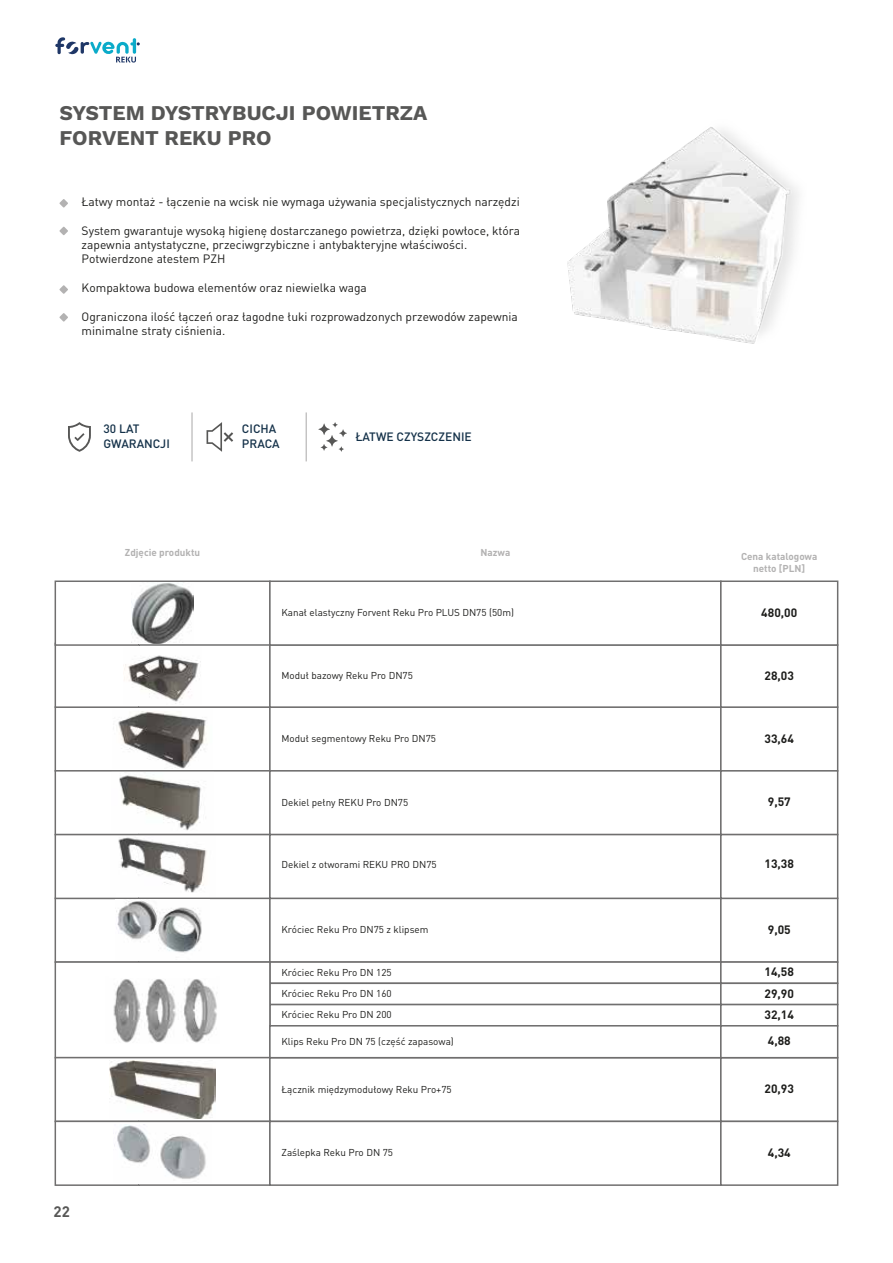
<style>
.page{position:relative;width:893px;height:1263px;background:#fff}
.page>*{position:absolute;margin:0;border:0;box-sizing:border-box;transform-origin:0 0}
.t1{font:700 21px/25.2px "Work Sans";color:#575756}
.t2{font:700 15px "DIN Pro";color:#575756}
.t3{font:12px/14.4px "DIN Pro";color:#1d1d1b}
.t4{font:700 12px/21.3px "DIN Pro";color:#1d1d1b}
.t5{font:500 12px/14.4px "DIN Pro";color:#143149}
.t6{font:9.9px/21.3px "DIN Pro";color:#1d1d1b;text-align:justify}
.t7{font:700 9.9px/11.9px "DIN Pro";color:#b3b2b2;text-align:center}
</style>
<div class="page">
<svg style="left:55px;top:37px;width:85px;height:26px"></svg>
<svg style="left:54px;top:580px;width:785px;height:606px"></svg>
<div style="left:720px;top:580px;width:118px;height:66px;background:#fff;border:2px solid #706f6f"></div>
<img style="left:132px;top:583px;width:61px;height:61px">
<img style="left:123px;top:647px;width:79px;height:58px">
<img style="left:113px;top:709px;width:99px;height:60px">
<img style="left:110px;top:772px;width:105px;height:124px">
<img style="left:115px;top:900px;width:95px;height:60px">
<img style="left:106px;top:977px;width:113px;height:66px">
<img style="left:109px;top:1060px;width:107px;height:59px">
<img style="left:113px;top:1124px;width:99px;height:58px">
<svg style="left:59px;top:199px;width:9px;height:9px"></svg>
<svg style="left:59px;top:227px;width:9px;height:8px"></svg>
<svg style="left:59px;top:285px;width:9px;height:9px"></svg>
<svg style="left:59px;top:313px;width:9px;height:9px"></svg>
<hr style="left:191px;top:412px;width:2px;height:49px;background:#b3b2b2">
<hr style="left:306px;top:412px;width:1px;height:49px;background:#b3b2b2">
<svg style="left:68px;top:422px;width:23px;height:30px"></svg>
<svg style="left:207px;top:422px;width:26px;height:30px"></svg>
<svg style="left:318px;top:422px;width:29px;height:30px"></svg>
<img style="left:567px;top:127px;width:232px;height:217px">
<h1 class="t1" style="left:59px;top:101px;width:369px">SYSTEM DYSTRYBUCJI POWIETRZA<br>FORVENT REKU PRO</h1>
<p class="t3" style="left:82px;top:194px;width:440px">Łatwy montaż - łączenie na wcisk nie wymaga używania specjalistycznych narzędzi</p>
<p class="t3" style="left:82px;top:223px;width:440px">System gwarantuje wysoką higienę dostarczanego powietrza, dzięki powłoce, która zapewnia antystatyczne, przeciwgrzybiczne i antybakteryjne właściwości.<br>Potwierdzone atestem PZH</p>
<p class="t3" style="left:82px;top:280px;width:287px">Kompaktowa budowa elementów oraz niewielka waga</p>
<p class="t3" style="left:82px;top:309px;width:438px">Ograniczona ilość łączeń oraz łagodne łuki rozprowadzonych przewodów zapewnia minimalne straty ciśnienia.</p>
<p class="t5" style="left:104px;top:422px;width:68px">30 LAT<br>GWARANCJI</p>
<p class="t5" style="left:355px;top:429px;width:118px">ŁATWE CZYSZCZENIE</p>
<p class="t5" style="left:242px;top:422px;width:39px">CICHA<br>PRACA</p>
<p class="t7" style="left:125px;top:546px;width:77px">Zdjęcie produktu</p>
<p class="t7" style="left:480px;top:546px;width:31px">Nazwa</p>
<p class="t7" style="left:741px;top:550px;width:78px">Cena katalogowa netto [PLN]</p>
<p class="t6" style="left:282px;top:601px;width:234px">Kanał elastyczny Forvent Reku Pro PLUS DN75 (50m)</p>
<p class="t4" style="left:761px;top:601px;width:37px">480,00</p>
<p class="t6" style="left:282px;top:664px;width:133px">Moduł bazowy Reku Pro DN75</p>
<p class="t4" style="left:764px;top:664px;width:31px">28,03</p>
<p class="t6" style="left:282px;top:727px;width:156px">Moduł segmentowy Reku Pro DN75</p>
<p class="t4" style="left:764px;top:727px;width:31px">33,64</p>
<p class="t6" style="left:282px;top:791px;width:128px">Dekiel pełny REKU Pro DN75</p>
<p class="t4" style="left:768px;top:791px;width:24px">9,57</p>
<p class="t6" style="left:282px;top:853px;width:157px">Dekiel z otworami REKU PRO DN75</p>
<p class="t4" style="left:764px;top:853px;width:31px">13,38</p>
<p class="t6" style="left:282px;top:919px;width:149px">Króciec Reku Pro DN75 z klipsem</p>
<p class="t4" style="left:768px;top:918px;width:24px">9,05</p>
<p class="t6" style="left:282px;top:961px;width:112px">Króciec Reku Pro DN 125<br>Króciec Reku Pro DN 160<br>Króciec Reku Pro DN 200</p>
<p class="t4" style="left:764px;top:961px;width:31px">14,58</p>
<p class="t4" style="left:764px;top:982px;width:31px">29,90<br>32,14</p>
<p class="t6" style="left:282px;top:1030px;width:174px">Klips Reku Pro DN 75 (część zapasowa)</p>
<p class="t4" style="left:768px;top:1030px;width:24px">4,88</p>
<p class="t6" style="left:282px;top:1078px;width:172px">Łącznik międzymodułowy Reku Pro+75</p>
<p class="t4" style="left:764px;top:1078px;width:31px">20,93</p>
<p class="t2" style="left:54px;top:1202px;width:18px">22</p>
<p class="t6" style="left:282px;top:1142px;width:113px">Zaślepka Reku Pro DN 75</p>
<p class="t4" style="left:768px;top:1141px;width:24px">4,34</p>
</div>
